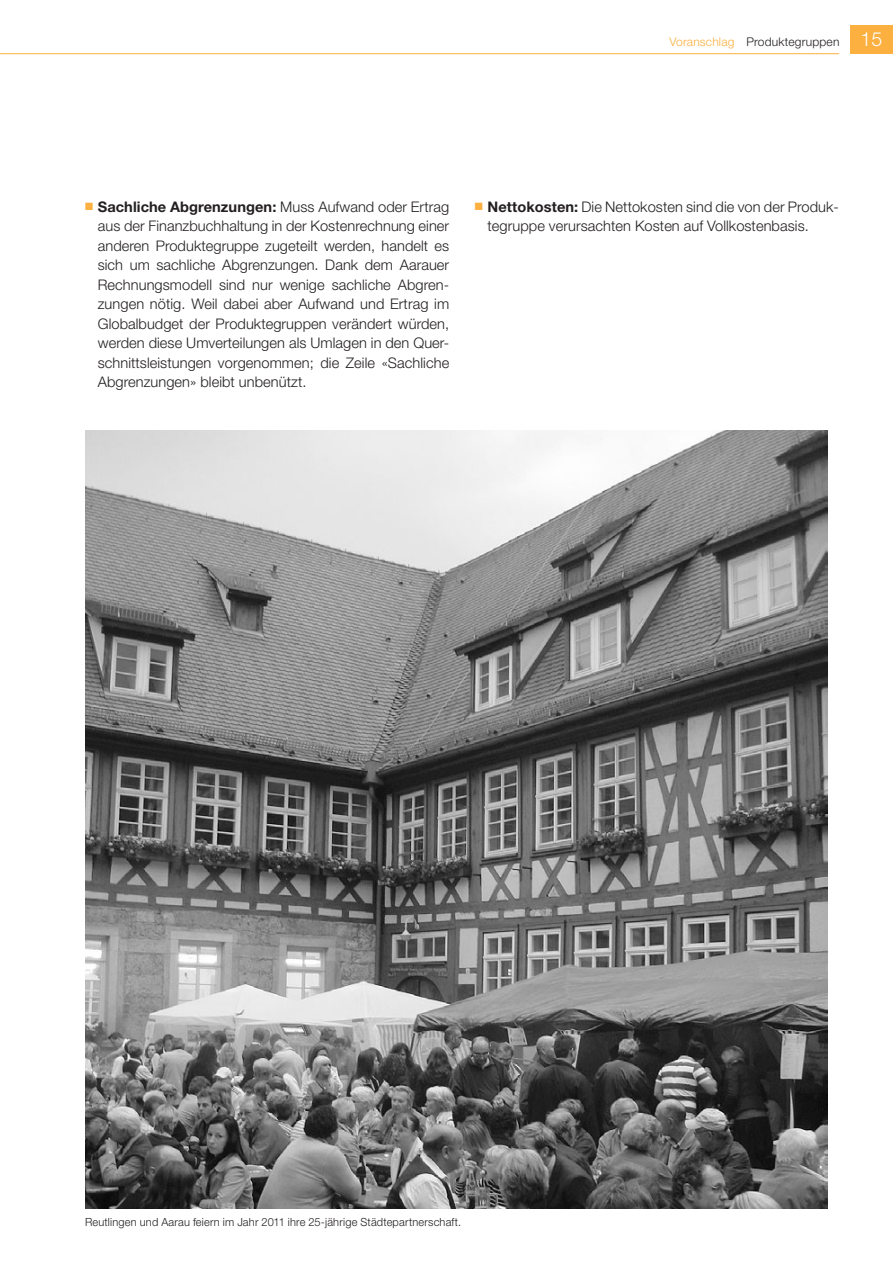
<style>
.page{position:relative;width:893px;height:1263px;background:#fff}
.page>*{position:absolute;margin:0;border:0;box-sizing:border-box;transform-origin:0 0}
.t1{font:300 14.7px/19.5px "Helvetica Neue";letter-spacing:.005em;color:#231f20;text-align:justify}
.t2{font:300 12px "Helvetica Neue";letter-spacing:.015em;color:#231f20}
.t3{font:300 11.25px "Helvetica Neue";letter-spacing:.015em;color:#231f20}
.s1{color:#fbb03f}
.s2{font-size:19.5px;color:#fff}
.s3{font-weight:700}
</style>
<div class="page">
<div style="left:850px;top:26px;width:43px;height:28px;background:#fbb03f"></div>
<hr style="left:0;top:53px;width:839px;height:1px;background:#fbb03f">
<img style="left:85px;top:430px;width:743px;height:779px">
<p class="t2" style="left:669px;top:38px;width:214px"><span class="s1">Voranschlag</span> Produktegruppen <span class="s2">15</span></p>
<p class="t1" style="left:98px;top:198px;width:353px;text-indent:-13px"><span class="s1">■</span> <span class="s3">Sachliche Abgrenzungen:</span> Muss Aufwand oder Ertrag aus der Finanzbuchhaltung in der Kostenrechnung einer anderen Produktegruppe zugeteilt werden, handelt es sich um sachliche Abgrenzungen. Dank dem Aarauer Rechnungsmodell sind nur wenige sachliche Abgren&shy;zungen nötig. Weil dabei aber Aufwand und Ertrag im Globalbudget der Produktegruppen verändert würden, werden diese Umverteilungen als Umlagen in den Quer&shy;schnittsleistungen vorgenommen; die Zeile «Sachliche Abgrenzungen» bleibt unbenützt.</p>
<p class="t1" style="left:487px;top:198px;width:353px;text-indent:-13px"><span class="s1">■</span> <span class="s3">Nettokosten:</span> Die Nettokosten sind die von der Produk&shy;tegruppe verursachten Kosten auf Vollkostenbasis.</p>
<p class="t3" style="left:85px;top:1218px;width:378px">Reutlingen und Aarau feiern im Jahr 2011 ihre 25-jährige Städtepartnerschaft.</p>
</div>
